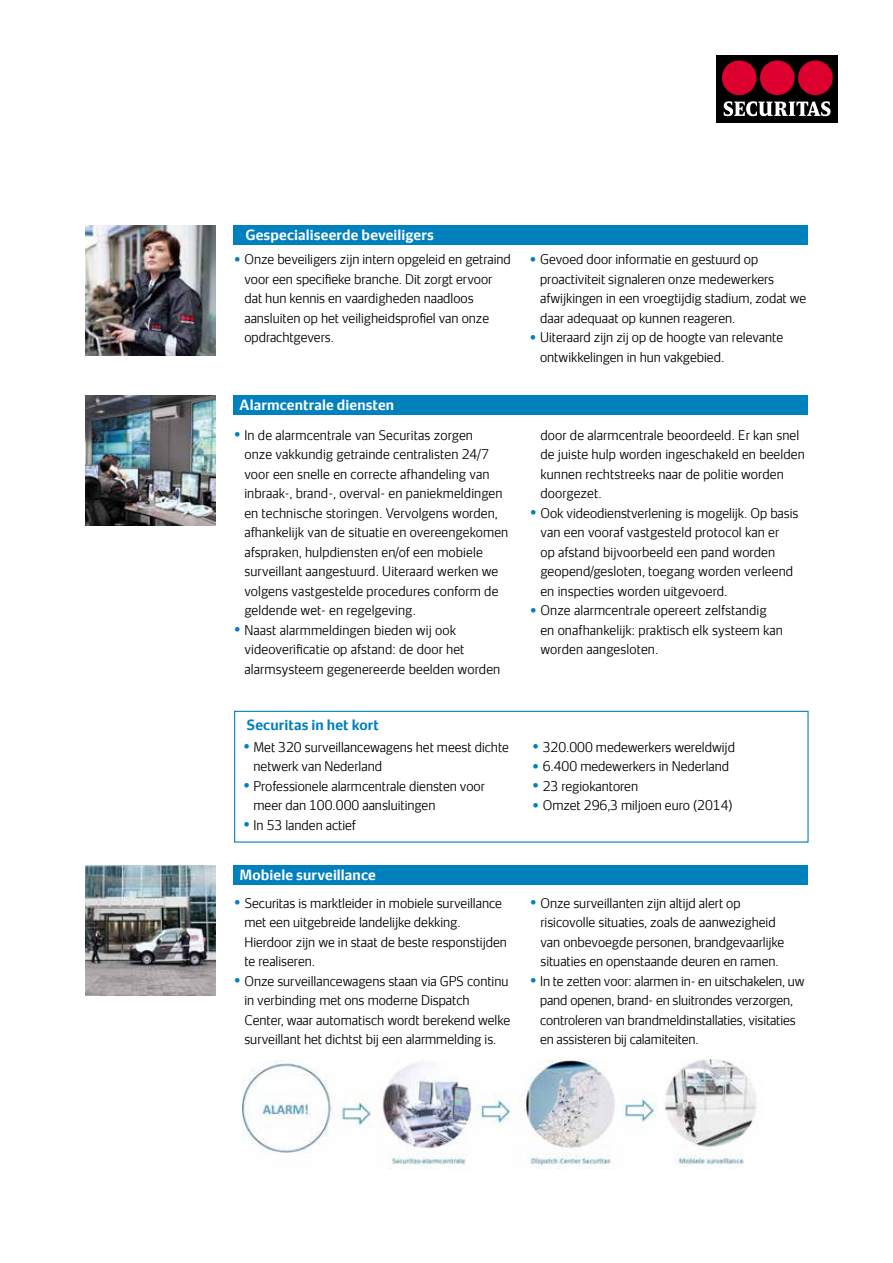
<style>
.page{position:relative;width:893px;height:1263px;background:#fff}
.page>*{position:absolute;margin:0;border:0;box-sizing:border-box;transform-origin:0 0}
.t1{font:700 13.5px "Securitas Sans TT";letter-spacing:.01em;color:#fff}
.t2{font:700 13.5px "Securitas Sans TT";letter-spacing:.01em;color:#0081be}
.t3{font:300 12.75px/19.5px "Securitas Sans TT";color:#000}
.s1{color:#0081be}
</style>
<div class="page">
<div style="left:234px;top:711px;width:575px;height:132px;border:1px solid #0081be"></div>
<img style="left:85px;top:395px;width:130px;height:130px">
<img style="left:85px;top:225px;width:130px;height:130px">
<div style="left:234px;top:395px;width:574px;height:20px;background:#0081be"></div>
<div style="left:234px;top:225px;width:574px;height:20px;background:#0081be"></div>
<img style="left:85px;top:865px;width:130px;height:130px">
<div style="left:234px;top:865px;width:574px;height:20px;background:#0081be"></div>
<img style="left:243px;top:1059px;width:514px;height:110px">
<div style="left:717px;top:55px;width:121px;height:68px;background:#000"></div>
<div style="left:722px;top:60px;width:34px;height:35px;background:#dc002e;border-radius:50%"></div>
<div style="left:798px;top:60px;width:35px;height:35px;background:#dc002e;border-radius:50%"></div>
<div style="left:760px;top:60px;width:35px;height:35px;background:#dc002e;border-radius:50%"></div>
<svg style="left:724px;top:101px;width:107px;height:15px"></svg>
<p class="t1" style="left:245px;top:223px;width:190px">Gespecialiseerde beveiligers</p>
<p class="t3" style="left:244px;top:248px;width:268px;text-indent:-11px"><span class="s1">•</span> Onze beveiligers zijn intern opgeleid en getraind voor een specifieke branche. Dit zorgt ervoor dat hun kennis en vaardigheden naadloos aansluiten op het veiligheidsprofiel van onze opdrachtgevers.</p>
<p class="t1" style="left:239px;top:393px;width:156px">Alarmcentrale diensten</p>
<p class="t3" style="left:244px;top:424px;width:265px;text-indent:-11px"><span class="s1">•</span> In de alarmcentrale van Securitas zorgen<br>onze vakkundig getrainde centralisten 24/7 voor een snelle en correcte afhandeling van inbraak-, brand-, overval- en paniekmeldingen en technische storingen. Vervolgens worden, afhankelijk van de situatie en overeengekomen afspraken, hulpdiensten en/of een mobiele surveillant aangestuurd. Uiteraard werken we volgens vastgestelde procedures conform de geldende wet- en regelgeving.</p>
<p class="t3" style="left:244px;top:619px;width:257px;text-indent:-11px"><span class="s1">•</span> Naast alarmmeldingen bieden wij ook videoverificatie op afstand: de door het alarmsysteem gegenereerde beelden worden</p>
<p class="t2" style="left:246px;top:713px;width:134px">Securitas in het kort</p>
<p class="t3" style="left:254px;top:736px;width:257px;text-indent:-11px"><span class="s1">•</span> Met 320 surveillancewagens het meest dichte netwerk van Nederland</p>
<p class="t3" style="left:254px;top:775px;width:233px;text-indent:-11px"><span class="s1">•</span> Professionele alarmcentrale diensten voor meer dan 100.000 aansluitingen</p>
<p class="t3" style="left:243px;top:814px;width:114px"><span class="s1">•</span> In 53 landen actief</p>
<p class="t1" style="left:239px;top:863px;width:138px">Mobiele surveillance</p>
<p class="t3" style="left:244px;top:892px;width:264px;text-indent:-11px"><span class="s1">•</span> Securitas is marktleider in mobiele surveillance met een uitgebreide landelijke dekking.<br>Hierdoor zijn we in staat de beste responstijden te realiseren.</p>
<p class="t3" style="left:244px;top:970px;width:267px;text-indent:-11px"><span class="s1">•</span> Onze surveillancewagens staan via GPS continu in verbinding met ons moderne Dispatch Center, waar automatisch wordt berekend welke surveillant het dichtst bij een alarmmelding is.</p>
<p class="t3" style="left:540px;top:248px;width:268px;text-indent:-11px"><span class="s1">•</span> Gevoed door informatie en gestuurd op proactiviteit signaleren onze medewerkers afwijkingen in een vroegtijdig stadium, zodat we daar adequaat op kunnen reageren.</p>
<p class="t3" style="left:540px;top:326px;width:245px;text-indent:-11px"><span class="s1">•</span> Uiteraard zijn zij op de hoogte van relevante ontwikkelingen in hun vakgebied.</p>
<p class="t3" style="left:540px;top:423px;width:266px">door de alarmcentrale beoordeeld. Er kan snel de juiste hulp worden ingeschakeld en beelden kunnen rechtstreeks naar de politie worden doorgezet.</p>
<p class="t3" style="left:540px;top:502px;width:260px;text-indent:-11px"><span class="s1">•</span> Ook videodienstverlening is mogelijk. Op basis van een vooraf vastgesteld protocol kan er<br>op afstand bijvoorbeeld een pand worden geopend/gesloten, toegang worden verleend en inspecties worden uitgevoerd.</p>
<p class="t3" style="left:540px;top:599px;width:244px;text-indent:-11px"><span class="s1">•</span> Onze alarmcentrale opereert zelfstandig en onafhankelijk: praktisch elk systeem kan worden aangesloten.</p>
<p class="t3" style="left:532px;top:736px;width:204px"><span class="s1">•</span> 320.000 medewerkers wereldwijd</p>
<p class="t3" style="left:532px;top:755px;width:199px"><span class="s1">•</span> 6.400 medewerkers in Nederland</p>
<p class="t3" style="left:532px;top:775px;width:107px"><span class="s1">•</span> 23 regiokantoren</p>
<p class="t3" style="left:532px;top:794px;width:202px"><span class="s1">•</span> Omzet 296,3 miljoen euro (2014)</p>
<p class="t3" style="left:540px;top:892px;width:245px;text-indent:-11px"><span class="s1">•</span> Onze surveillanten zijn altijd alert op risicovolle situaties, zoals de aanwezigheid van onbevoegde personen, brandgevaarlijke situaties en openstaande deuren en ramen.</p>
<p class="t3" style="left:540px;top:970px;width:266px;text-indent:-10px"><span class="s1">•</span> In te zetten voor: alarmen in- en uitschakelen, uw pand openen, brand- en sluitrondes verzorgen, controleren van brandmeldinstallaties, visitaties en assisteren bij calamiteiten.</p>
</div>
